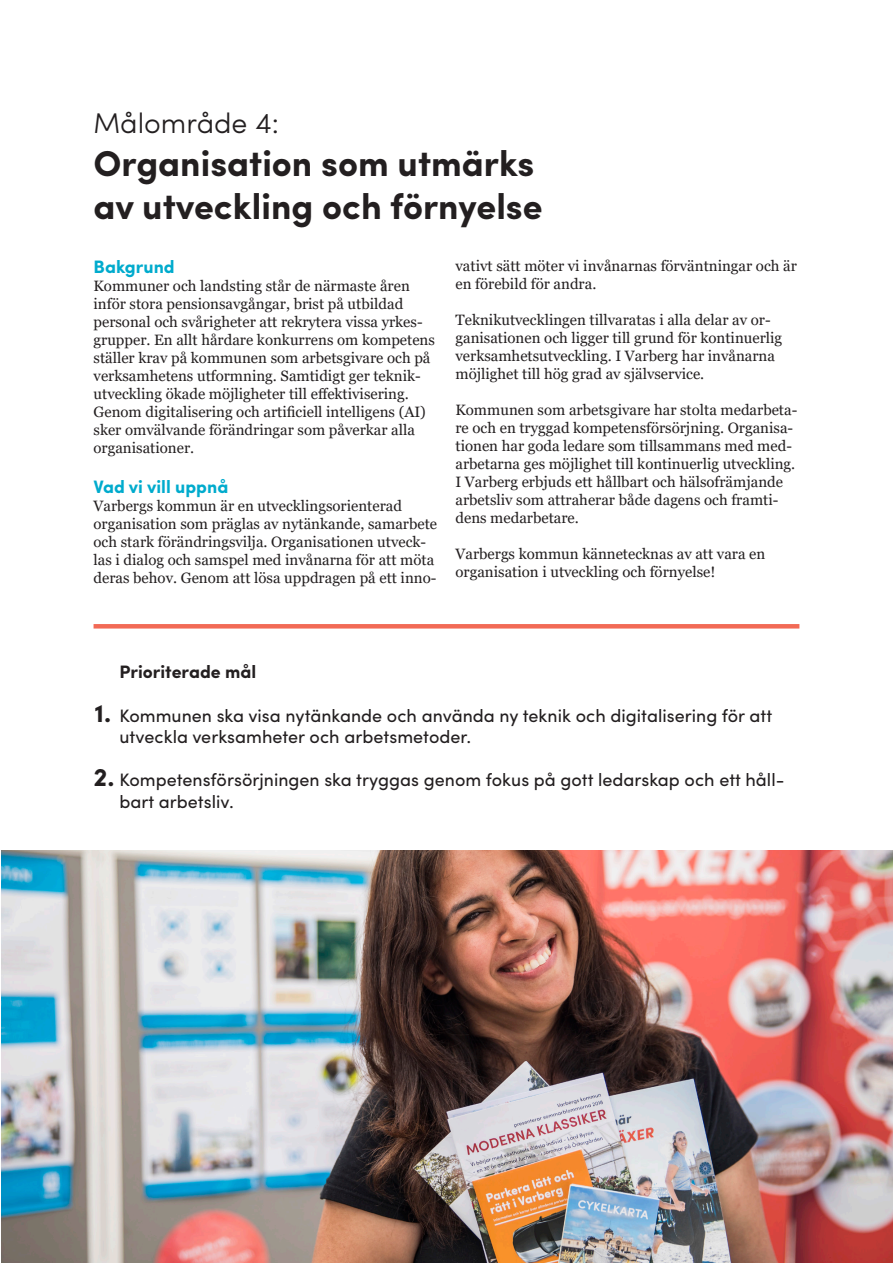
<style>
.page{position:relative;width:893px;height:1263px;background:#fff}
.page>*{position:absolute;margin:0;border:0;box-sizing:border-box;transform-origin:0 0}
.t1{font:700 36px "Sofia Pro";color:#231f20}
.t2{font:300 28.5px "Sofia Pro";color:#231f20}
.t3{font:700 25.5px "Sofia Pro";color:#231f20}
.t4{font:18px/21.6px "Sofia Pro";color:#231f20}
.t5{font:700 18px "Sofia Pro";color:#00abcd}
.t6{font:700 18px "Sofia Pro";color:#231f20}
.t7{font:15px/18px "Georgia";color:#231f20}
</style>
<div class="page">
<hr style="left:94px;top:624px;width:705px;height:4px;background:#f26a56">
<img style="left:1px;top:850px;width:892px;height:413px">
<p class="t2" style="left:94px;top:102px;width:187px">Målområde 4:</p>
<p class="t1" style="left:94px;top:136px;width:442px">Organisation som utmärks</p>
<p class="t1" style="left:94px;top:179px;width:450px">av utveckling och förnyelse</p>
<p class="t5" style="left:94px;top:253px;width:83px">Bakgrund</p>
<p class="t7" style="left:94px;top:277px;width:343px">Kommuner och landsting står de närmaste åren inför stora pensionsavgångar, brist på utbildad personal och svårigheter att rekrytera vissa yrkes&shy;grupper. En allt hårdare konkurrens om kompetens ställer krav på kommunen som arbetsgivare och på verksamhetens utformning. Samtidigt ger teknik&shy;utveckling ökade möjligheter till effektivisering.<br>Genom digitalisering och artificiell intelligens (AI) sker omvälvande förändringar som påverkar alla organisationer.</p>
<p class="t5" style="left:94px;top:472px;width:136px">Vad vi vill uppnå</p>
<p class="t7" style="left:94px;top:497px;width:345px">Varbergs kommun är en utvecklingsorienterad organisation som präglas av nytänkande, samarbete och stark förändringsvilja. Organisationen utveck&shy;las i dialog och samspel med invånarna för att möta deras behov. Genom att lösa uppdragen på ett inno-</p>
<p class="t7" style="left:455px;top:257px;width:343px">vativt sätt möter vi invånarnas förväntningar och är en förebild för andra.</p>
<p class="t7" style="left:455px;top:311px;width:328px">Teknikutvecklingen tillvaratas i alla delar av or&shy;ganisationen och ligger till grund för kontinuerlig verksamhetsutveckling. I Varberg har invånarna möjlighet till hög grad av självservice.</p>
<p class="t7" style="left:455px;top:401px;width:343px">Kommunen som arbetsgivare har stolta medarbeta&shy;re och en tryggad kompetensförsörjning. Organisa&shy;tionen har goda ledare som tillsammans med med&shy;arbetarna ges möjlighet till kontinuerlig utveckling.<br>I Varberg erbjuds ett hållbart och hälsofrämjande arbetsliv som attraherar både dagens och framti&shy;dens medarbetare.</p>
<p class="t7" style="left:455px;top:545px;width:311px">Varbergs kommun kännetecknas av att vara en organisation i utveckling och förnyelse!</p>
<p class="t6" style="left:119px;top:658px;width:138px">Prioriterade mål</p>
<p class="t4" style="left:119px;top:703px;width:654px">Kommunen ska visa nytänkande och använda ny teknik och digitalisering för att utveckla verksamheter och arbetsmetoder.</p>
<p class="t4" style="left:119px;top:768px;width:666px">Kompetensförsörjningen ska tryggas genom fokus på gott ledarskap och ett håll&shy;bart arbetsliv.</p>
<p class="t3" style="left:95px;top:693px;width:18px">1.</p>
<p class="t3" style="left:94px;top:757px;width:23px">2.</p>
</div>
